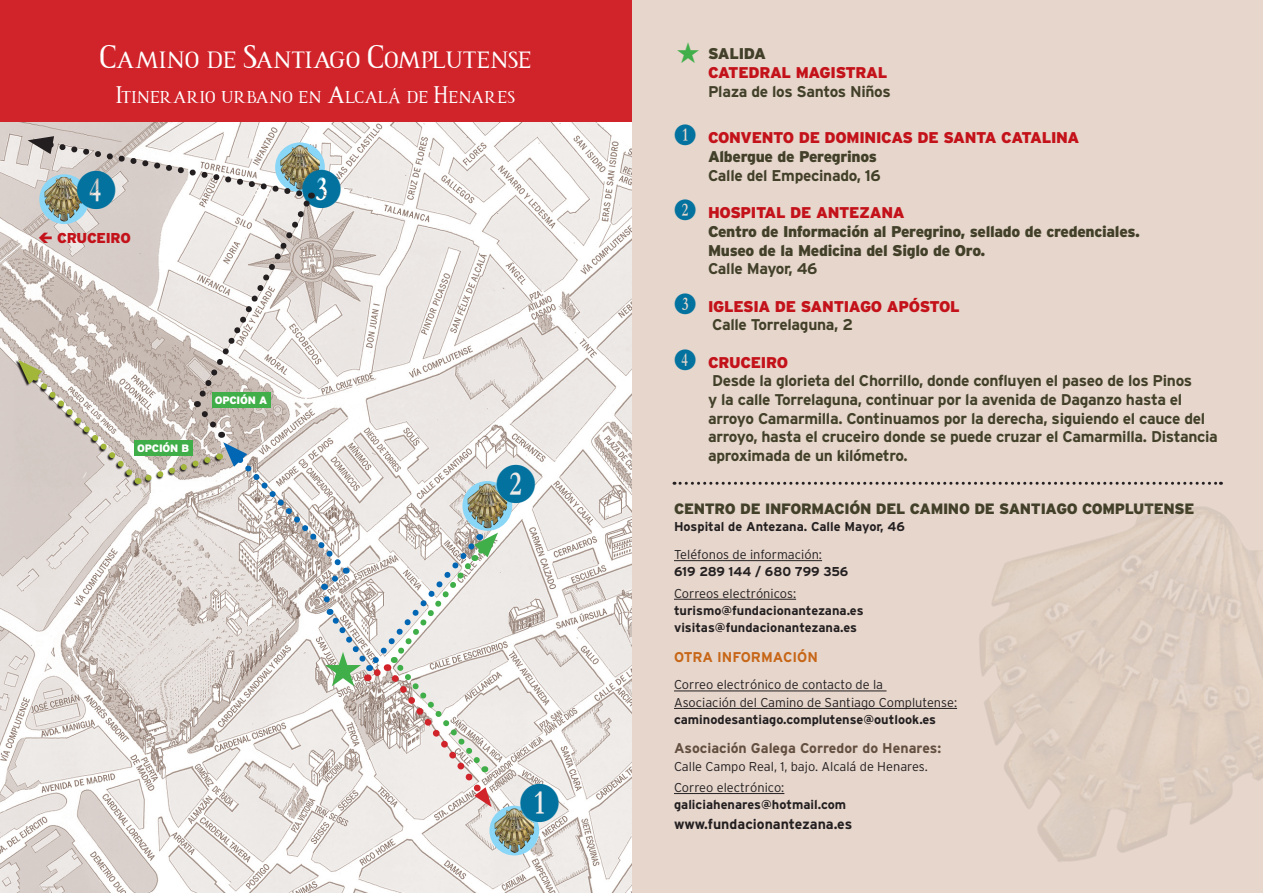
<style>
.page{position:relative;width:1263px;height:893px;background:#fff}
.page>*{position:absolute;margin:0;border:0;box-sizing:border-box;transform-origin:0 0}
.t1{font:35.85px "Numberpile";color:#03729e}
.t2{font:33px "ROMANUS";letter-spacing:.005em;color:#fff}
.t3{font:24px "ROMANUS";letter-spacing:.01em;color:#fff}
.t4{font:700 15.6px/18.8px "Interstate";letter-spacing:-.02em;color:#424029}
.t5{font:900 15.6px "Interstate";letter-spacing:-.02em;color:#424029}
.t6{font:900 15.6px "Interstate";letter-spacing:-.02em;color:#c4121a}
.CONFERENCIA{font:900 15px "Interstate";letter-spacing:-.02em;color:#424029}
.t7{font:900 14.25px "Interstate";letter-spacing:-.02em;color:#c4121a}
.TITULO_CONFERENCIA{font:700 14.1px "Interstate";color:#634e3f}
.CUERPO{font:700 14.1px "Interstate";color:#231f20}
.NOMBRE{font:700 14.1px "Interstate";color:#c76617}
.CUERPO-2{font:700 12.9px "Interstate";color:#231f20}
.CUERPO-3{font:300 12.9px "Interstate";color:#231f20}
.t8{font:900 10.8px "Interstate";letter-spacing:-.02em;color:#fff}
.s1{font-family:"Numberpile";font-weight:400;font-size:19.5px;color:#03729e}
</style>
<div class="page">
<div style="left:631px;top:0;width:632px;height:893px;background:#e6d6cc"></div>
<div style="left:0;top:0;width:631px;height:893px;background:#d1232a"></div>
<img style="left:0;top:123px;width:631px;height:770px">
<div style="left:489px;top:806px;width:50px;height:49px;background:#89d6f7;border-radius:50%"></div>
<img style="left:494px;top:808px;width:40px;height:45px">
<div style="left:462px;top:481px;width:50px;height:50px;background:#89d6f7;border-radius:50%"></div>
<img style="left:498px;top:484px;width:9px;height:44px">
<hr style="left:674px;top:560px;width:148px;height:1px;background:#231f20">
<hr style="left:674px;top:599px;width:122px;height:1px;background:#231f20">
<hr style="left:674px;top:691px;width:212px;height:1px;background:#231f20">
<hr style="left:674px;top:708px;width:283px;height:1px;background:#231f20">
<hr style="left:674px;top:793px;width:110px;height:1px;background:#231f20">
<img style="left:901px;top:481px;width:362px;height:381px">
<svg style="left:674px;top:482px;width:547px;height:3px"></svg>
<svg style="left:18px;top:136px;width:480px;height:671px;background:#ded9d5"></svg>
<p class="t2" style="left:100px;top:37px;width:432px">Camino de Santiago Complutense</p>
<p class="t3" style="left:116px;top:81px;width:401px">Itinerario urbano en Alcalá de Henares</p>
<p class="t1" style="left:76px;top:171px;width:43px">E</p>
<p class="t1" style="left:301px;top:169px;width:43px">D</p>
<p class="t7" style="left:57px;top:230px;width:75px">CRUCEIRO</p>
<p class="t8" style="left:137px;top:442px;width:54px">OPCIÓN B</p>
<p class="t8" style="left:215px;top:394px;width:54px">OPCIÓN A</p>
<p class="t1" style="left:495px;top:465px;width:43px">C</p>
<p class="t1" style="left:519px;top:784px;width:43px">B</p>
<p class="t5" style="left:708px;top:45px;width:60px">SALIDA</p>
<p class="t6" style="left:708px;top:64px;width:181px">CATEDRAL MAGISTRAL</p>
<p class="t4" style="left:708px;top:82px;width:184px">Plaza de los Santos Niños</p>
<p class="t6" style="left:674px;top:129px;width:407px"><span class="s1">B</span> CONVENTO DE DOMINICAS DE SANTA CATALINA</p>
<p class="t5" style="left:708px;top:148px;width:170px">Albergue de Peregrinos</p>
<p class="t4" style="left:708px;top:166px;width:174px">Calle del Empecinado, 16</p>
<p class="t6" style="left:674px;top:204px;width:232px"><span class="s1">C</span> HOSPITAL DE ANTEZANA</p>
<p class="t5" style="left:708px;top:222px;width:433px">Centro de Información al Peregrino, sellado de credenciales.</p>
<p class="t5" style="left:708px;top:241px;width:279px">Museo de la Medicina del Siglo de Oro.</p>
<p class="t4" style="left:708px;top:259px;width:111px">Calle Mayor, 46</p>
<p class="t6" style="left:674px;top:297px;width:287px"><span class="s1">D</span> IGLESIA DE SANTIAGO APÓSTOL</p>
<p class="t4" style="left:712px;top:315px;width:142px">Calle Torrelaguna, 2</p>
<p class="t6" style="left:674px;top:353px;width:116px"><span class="s1">E</span> CRUCEIRO</p>
<p class="t4" style="left:708px;top:371px;width:511px">Desde la glorieta del Chorrillo, donde confluyen el paseo de los Pinos<br>y la calle Torrelaguna, continuar por la avenida de Daganzo hasta el arroyo Camarmilla. Continuamos por la derecha, siguiendo el cauce del arroyo, hasta el cruceiro donde se puede cruzar el Camarmilla. Distancia aproximada de un kilómetro.</p>
<p class="CONFERENCIA" style="left:674px;top:500px;width:522px">CENTRO DE INFORMACIÓN DEL CAMINO DE SANTIAGO COMPLUTENSE</p>
<p class="CUERPO-2" style="left:674px;top:519px;width:232px">Hospital de Antezana. Calle Mayor, 46</p>
<p class="CUERPO-3" style="left:674px;top:547px;width:150px">Teléfonos de información:</p>
<p class="CUERPO-2" style="left:674px;top:565px;width:176px">619 289 144 / 680 799 356</p>
<p class="CUERPO-3" style="left:674px;top:586px;width:124px">Correos electrónicos:</p>
<p class="CUERPO-2" style="left:674px;top:603px;width:191px">turismo@fundacionantezana.es</p>
<p class="CUERPO-2" style="left:674px;top:621px;width:184px">visitas@fundacionantezana.es</p>
<p class="NOMBRE" style="left:674px;top:649px;width:145px">OTRA INFORMACIÓN</p>
<p class="CUERPO-3" style="left:674px;top:677px;width:211px">Correo electrónico de contacto de la</p>
<p class="CUERPO-3" style="left:674px;top:695px;width:285px">Asociación del Camino de Santiago Complutense:</p>
<p class="CUERPO-2" style="left:674px;top:712px;width:264px">caminodesantiago.complutense@outlook.es</p>
<p class="TITULO_CONFERENCIA" style="left:674px;top:740px;width:269px">Asociación Galega Corredor do Henares:</p>
<p class="CUERPO-3" style="left:674px;top:759px;width:255px">Calle Campo Real, 1, bajo. Alcalá de Henares.</p>
<p class="CUERPO-3" style="left:674px;top:780px;width:112px">Correo electrónico:</p>
<p class="CUERPO-2" style="left:674px;top:798px;width:174px">galiciahenares@hotmail.com</p>
<p class="CUERPO" style="left:674px;top:816px;width:180px">www.fundacionantezana.es</p>
</div>
